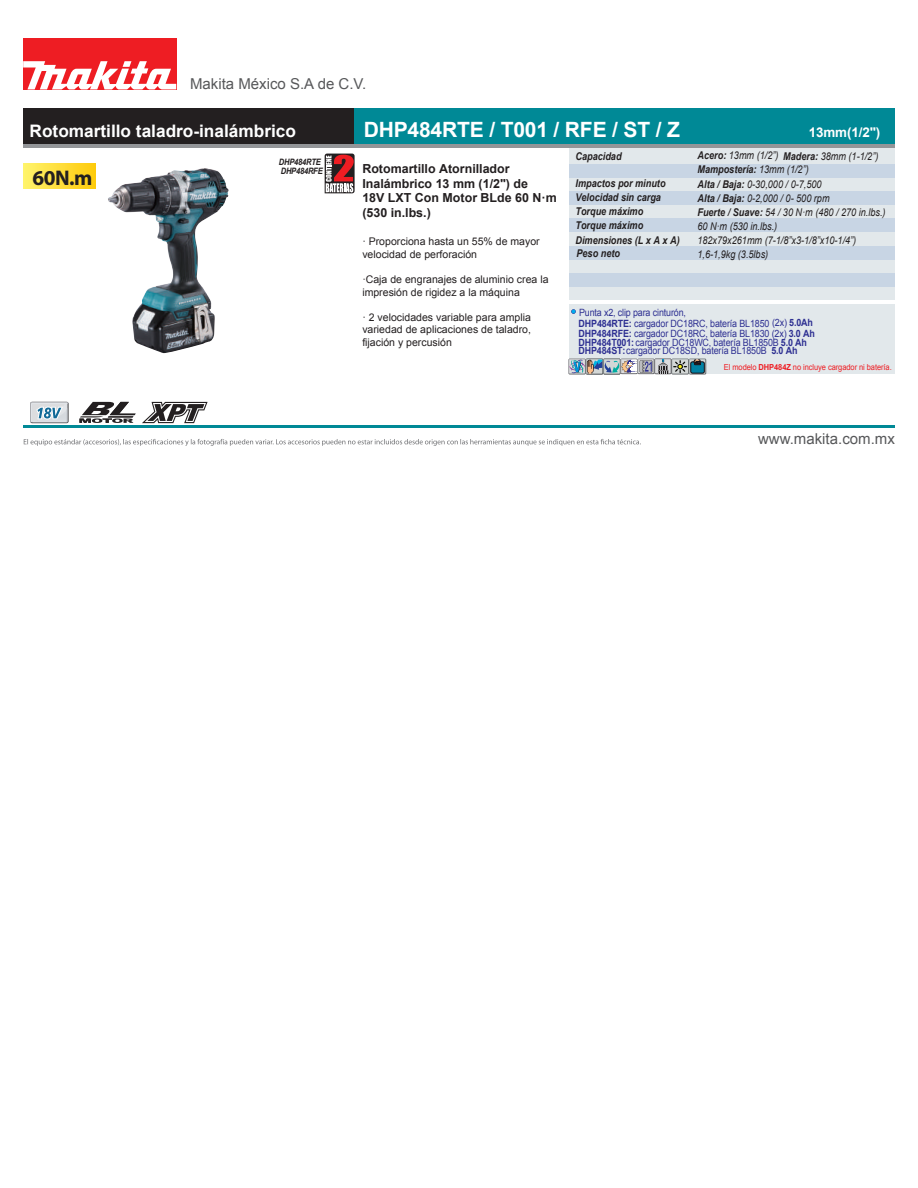
<style>
.page{position:relative;width:918px;height:1188px;background:#fff}
.page>*{position:absolute;margin:0;border:0;box-sizing:border-box;transform-origin:0 0}
.t1{font:700 21.3px "Myriad Pro";color:#231f20}
.t2{font:700 21px "Arial";letter-spacing:-.01em;color:#fff}
.t3{font:700 17.25px "Arial";color:#fff}
.t4{font:15px "Arial";color:#57585a}
.t5{font:700 13.35px "Arial";color:#fff}
.t6{font:700 12.45px/15px "Arial";color:#231f20}
.t7{font:italic 10.65px "Arial";color:#231f20;scale:.85 1}
.t8{font:italic 700 10.65px/14.1px "Arial";color:#231f20;scale:.85 1}
.t9{font:10.5px/12.6px "Arial";color:#231f20}
.t10{font:10.05px/10.5px "Arial";letter-spacing:-.015em;color:#2e3092;scale:.89 1}
.t11{font:italic 700 8.85px/9px "Arial";letter-spacing:-.025em;color:#231f20;scale:.85 1}
.t12{font:8.25px "Arial";letter-spacing:-.01em;color:#ee1d23;scale:.91 1}
.s1{font-weight:700}
.s2{font-weight:400}
</style>
<div class="page">
<div style="left:569px;top:304px;width:326px;height:70px;background:#e2e8eb"></div>
<div style="left:569px;top:148px;width:326px;height:152px;background:#e2e8eb"></div>
<div style="left:569px;top:164px;width:326px;height:13px;background:#c8d5e4"></div>
<div style="left:569px;top:191px;width:326px;height:14px;background:#c8d5e4"></div>
<div style="left:569px;top:218px;width:326px;height:14px;background:#c8d5e4"></div>
<div style="left:569px;top:246px;width:326px;height:14px;background:#c8d5e4"></div>
<div style="left:569px;top:273px;width:326px;height:14px;background:#c8d5e4"></div>
<hr style="left:23px;top:425px;width:872px;height:2px;background:#008996">
<div style="left:23px;top:38px;width:153px;height:51px;background:#ee1d23"></div>
<svg style="left:23px;top:61px;width:153px;height:28px"></svg>
<div style="left:23px;top:109px;width:872px;height:35px;background:#231f20"></div>
<div style="left:355px;top:109px;width:540px;height:35px;background:#008996"></div>
<hr style="left:23px;top:144px;width:872px;height:4px;background:#939598">
<svg style="left:571px;top:309px;width:5px;height:5px"></svg>
<img style="left:108px;top:168px;width:99px;height:185px">
<svg style="left:672px;top:359px;width:17px;height:16px"></svg>
<svg style="left:689px;top:359px;width:17px;height:16px"></svg>
<svg style="left:603px;top:359px;width:18px;height:16px"></svg>
<svg style="left:568px;top:359px;width:18px;height:16px"></svg>
<svg style="left:586px;top:359px;width:17px;height:16px"></svg>
<svg style="left:568px;top:359px;width:138px;height:15px;background:#8e9ea7"></svg>
<svg style="left:325px;top:154px;width:30px;height:39px"></svg>
<svg style="left:24px;top:402px;width:617px;height:44px"></svg>
<div style="left:23px;top:163px;width:72px;height:25px;background:linear-gradient(to right,#fff46d,#fecb0e)"></div>
<h3 class="t4" style="left:190px;top:74px;width:178px">Makita México S.A de C.V.</h3>
<h3 class="t3" style="left:30px;top:120px;width:268px">Rotomartillo taladro-inalámbrico</h3>
<h2 class="t2" style="left:364px;top:116px;width:318px">DHP484RTE / T001 / RFE / ST / Z</h2>
<h3 class="t5" style="left:809px;top:124px;width:73px">13mm(1/2")</h3>
<h1 class="t1" style="left:32px;top:164px;width:61px">60N.m</h1>
<p class="t11" style="left:279px;top:158px;width:53px">DHP484RTE<br>DHP484RFE</p>
<p class="t7" style="left:698px;top:149px;width:214px"><span class="s1">Acero:</span> 13mm (1/2”) <span class="s1">Madera:</span> 38mm (1-1/2”)</p>
<p class="t8" style="left:576px;top:149px;width:56px">Capacidad</p>
<p class="t8" style="left:576px;top:191px;width:102px">Velocidad sin carga</p>
<p class="t6" style="left:362px;top:161px;width:196px">Rotomartillo Atornillador<br>Inalámbrico 13 mm (1/2") de<br>18V LXT Con Motor BLde 60 N·m (530 in.lbs.)</p>
<p class="t9" style="left:362px;top:235px;width:179px">· Proporciona hasta un 55% de mayor velocidad de perforación</p>
<p class="t9" style="left:362px;top:273px;width:188px">·Caja de engranajes de aluminio crea la impresión de rigidez a la máquina</p>
<p class="t9" style="left:362px;top:311px;width:170px;text-align:justify">· 2 velocidades variable para amplia variedad de aplicaciones de taladro, fijación y percusión</p>
<p class="t10" style="left:579px;top:307px;width:267px">Punta x2, clip para cinturón,<br><span class="s1">DHP484RTE:</span> cargador DC18RC, batería BL1850 (2x) <span class="s1">5.0Ah<br>DHP484RFE:</span> cargador DC18RC, batería BL1830 (2x) <span class="s1">3.0 Ah</span></p>
<p class="t8" style="left:697px;top:163px;width:132px">Mampostería: <span class="s2">13mm (1/2”)</span></p>
<p class="t8" style="left:576px;top:177px;width:107px">Impactos por minuto</p>
<p class="t7" style="left:698px;top:177px;width:147px"><span class="s1">Alta / Baja:</span> 0-30,000 / 0-7,500</p>
<p class="t7" style="left:698px;top:191px;width:157px"><span class="s1">Alta / Baja:</span> 0-2,000 / 0- 500 rpm</p>
<p class="t8" style="left:575px;top:205px;width:81px">Torque máximo<br>Torque máximo</p>
<p class="t7" style="left:697px;top:205px;width:223px"><span class="s1">Fuerte / Suave:</span> 54 / 30 N·m (480 / 270 in.lbs.)</p>
<p class="t7" style="left:697px;top:219px;width:96px">60 N·m (530 in.lbs.)</p>
<p class="t8" style="left:576px;top:233px;width:124px">Dimensiones (L x A x A)</p>
<p class="t7" style="left:697px;top:233px;width:188px">182x79x261mm (7-1/8”x3-1/8”x10-1/4”)</p>
<p class="t8" style="left:577px;top:247px;width:53px">Peso neto</p>
<p class="t7" style="left:697px;top:247px;width:85px">1,6-1,9kg (3.5lbs)</p>
<p class="t10" style="left:579px;top:338px;width:258px;line-height:8.6px"><span class="s1">DHP484T001:</span> cargador DC18WC, batería BL1850B <span class="s1">5.0 Ah<br>DHP484ST:</span>cargador DC18SD, batería BL1850B <span class="s1">5.0 Ah</span></p>
<p class="t12" style="left:724px;top:362px;width:186px">El modelo <span class="s1">DHP484Z</span> no incluye cargador ni batería.</p>
<h3 class="t4" style="left:758px;top:429px;width:138px">www.makita.com.mx</h3>
</div>
